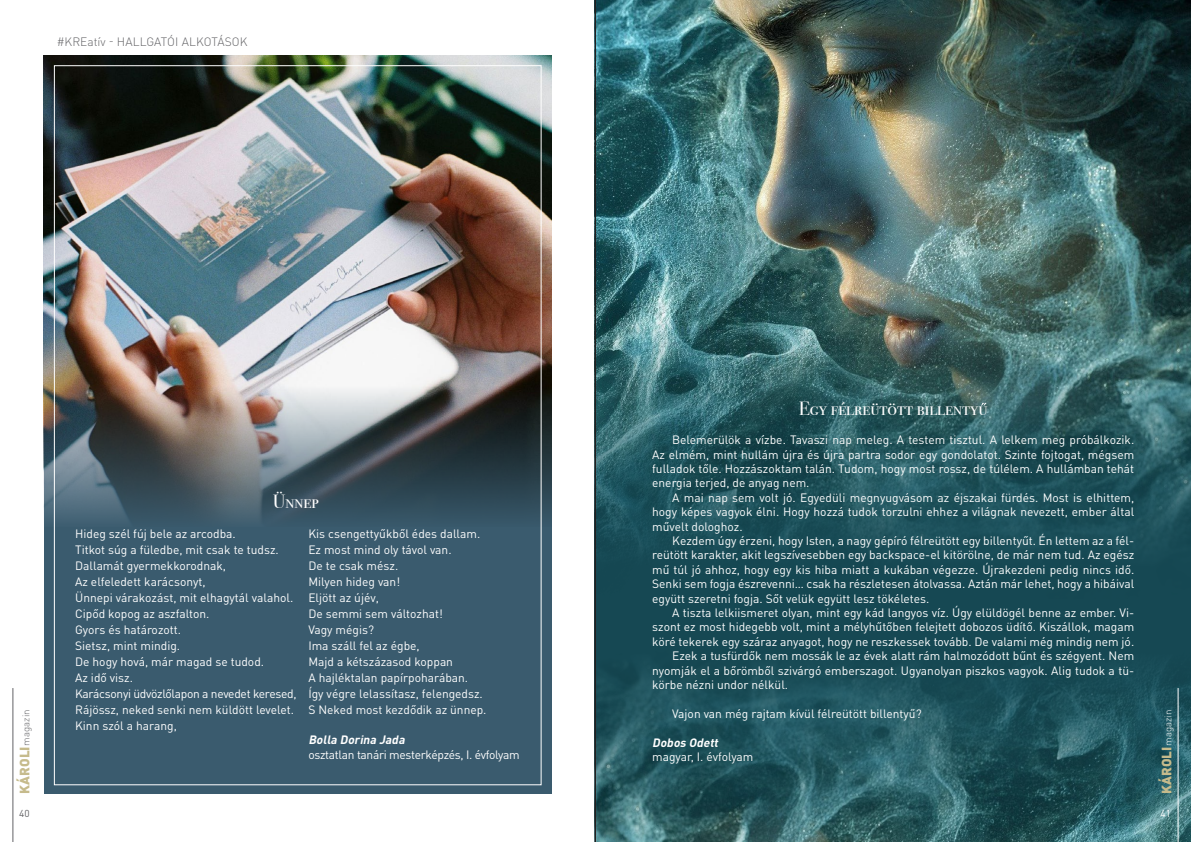
<style>
.page{position:relative;width:1191px;height:842px;background:#fff}
.page>*{position:absolute;margin:0;border:0;box-sizing:border-box;transform-origin:0 0}
.t1{font:19px "Bodoni Svty Two SCITCTT";color:#fff}
.t2{font:12px/16px "DIN Pro";color:#fff;text-align:justify}
.t3{font:12px "DIN Pro";letter-spacing:-.025em;color:#fff}
.t4{font:300 12px "DIN Pro";color:#636366}
.t5{font:italic 700 12px "DIN Pro";color:#fff}
.t6{font:10px "DIN Pro";color:#636366}
.t7{font:10px "DIN Pro";color:#fff}
.t8{font:300 9.6px "DIN Pro";color:#636366}
.t9{font:300 9.6px "DIN Pro";color:#fff}
.s1{font-weight:900;font-size:13.4px;color:#c6bb8c}
</style>
<div class="page">
<div style="left:594px;top:0;width:597px;height:842px;background:#164853"></div>
<img style="left:596px;top:0;width:595px;height:550px">
<div style="left:44px;top:56px;width:507px;height:738px;background:#3a5b6e"></div>
<img style="left:44px;top:56px;width:507px;height:471px">
<img style="left:596px;top:670px;width:595px;height:172px">
<svg style="left:981px;top:403px;width:5px;height:3px"></svg>
<hr style="left:13px;top:688px;width:1px;height:154px;background:#636366">
<hr style="left:1177px;top:688px;width:1px;height:154px;background:#fff">
<hr style="left:595px;top:0;width:1px;height:842px;background:#231f20">
<hr style="left:594px;top:0;width:1px;height:842px;background:#231f20">
<p class="t4" style="left:57px;top:34px;width:192px">#KREatív - HALLGATÓI ALKOTÁSOK</p>
<h1 class="t1" style="left:799px;top:398px;width:190px">Egy félreütött billentyu</h1>
<p class="t2" style="left:652px;top:432px;width:483px;line-height:14.4px;text-indent:20px">Belemerülök a vízbe. Tavaszi nap meleg. A testem tisztul. A lelkem meg próbálkozik.<br>Az elmém, mint hullám újra és újra partra sodor egy gondolatot. Szinte fojtogat, mégsem fulladok tőle. Hozzászoktam talán. Tudom, hogy most rossz, de túlélem. A hullámban tehát energia terjed, de anyag nem.</p>
<p class="t2" style="left:652px;top:490px;width:483px;line-height:14.4px;text-indent:20px">A mai nap sem volt jó. Egyedüli megnyugvásom az éjszakai fürdés. Most is elhittem, hogy képes vagyok élni. Hogy hozzá tudok torzulni ehhez a világnak nevezett, ember által művelt dologhoz.</p>
<p class="t2" style="left:652px;top:533px;width:483px;line-height:14.4px;text-indent:20px">Kezdem úgy érzeni, hogy Isten, a nagy gépíró félreütött egy billentyűt. Én lettem az a fél&shy;reütött karakter, akit legszívesebben egy backspace-el kitörölne, de már nem tud. Az egész mű túl jó ahhoz, hogy egy kis hiba miatt a kukában végezze. Újrakezdeni pedig nincs idő.<br>Senki sem fogja észrevenni… csak ha részletesen átolvassa. Aztán már lehet, hogy a hibáival együtt szeretni fogja. Sőt velük együtt lesz tökéletes.</p>
<p class="t2" style="left:672px;top:604px;width:463px">A tiszta lelkiismeret olyan, mint egy kád langyos víz. Úgy elüldögél benne az ember. Vi-</p>
<p class="t2" style="left:652px;top:619px;width:483px">szont ez most hidegebb volt, mint a mélyhűtőben felejtett dobozos üdítő. Kiszállok, magam</p>
<p class="t2" style="left:652px;top:633px;width:483px">köré tekerek egy száraz anyagot, hogy ne reszkessek tovább. De valami még mindig nem jó.</p>
<p class="t2" style="left:672px;top:647px;width:463px">Ezek a tusfürdők nem mossák le az évek alatt rám halmozódott bűnt és szégyent. Nem</p>
<p class="t2" style="left:652px;top:662px;width:483px">nyomják el a bőrömből szivárgó emberszagot. Ugyanolyan piszkos vagyok. Alig tudok a tü-</p>
<p class="t2" style="left:652px;top:676px;width:137px">körbe nézni undor nélkül.</p>
<p class="t2" style="left:672px;top:705px;width:251px">Vajon van még rajtam kívül félreütött billentyű?</p>
<p class="t5" style="left:652px;top:734px;width:70px">Dobos Odett</p>
<p class="t2" style="left:652px;top:748px;width:103px">magyar, I. évfolyam</p>
<h1 class="t1" style="left:273px;top:490px;width:47px">Ünnep</h1>
<p class="t2" style="left:308px;top:525px;width:180px;text-align:left">Kis csengettyűkből édes dallam.<br>Ez most mind oly távol van.<br>De te csak mész.<br>Milyen hideg van!<br>Eljött az újév,<br>De semmi sem változhat!<br>Vagy mégis?<br>Ima száll fel az égbe,<br>Majd a kétszázasod koppan<br>A hajléktalan papírpoharában.<br>Így végre lelassítasz, felengedsz.<br>S Neked most kezdődik az ünnep.</p>
<p class="t5" style="left:308px;top:732px;width:101px">Bolla Dorina Jada</p>
<p class="t3" style="left:308px;top:746px;width:213px">osztatlan tanári mesterképzés, I. évfolyam</p>
<p class="t2" style="left:75px;top:525px;width:223px;text-align:left">Hideg szél fúj bele az arcodba.<br>Titkot súg a füledbe, mit csak te tudsz.<br>Dallamát gyermekkorodnak,<br>Az elfeledett karácsonyt,<br>Ünnepi várakozást, mit elhagytál valahol.<br>Cipőd kopog az aszfalton.<br>Gyors és határozott.<br>Sietsz, mint mindig.<br>De hogy hová, már magad se tudod.<br>Az idő visz.<br>Karácsonyi üdvözlőlapon a nevedet keresed,<br>Rájössz, neked senki nem küldött levelet.<br>Kinn szól a harang,</p>
<p class="t8" style="left:20px;top:794px;width:85px;rotate:-90deg"><span class="s1">KÁROLI</span>magazin</p>
<p class="t9" style="left:1161px;top:794px;width:85px;rotate:-90deg"><span class="s1">KÁROLI</span>magazin</p>
<p class="t7" style="left:1160px;top:807px;width:12px">41</p>
<p class="t6" style="left:19px;top:807px;width:12px">40</p>
</div>
